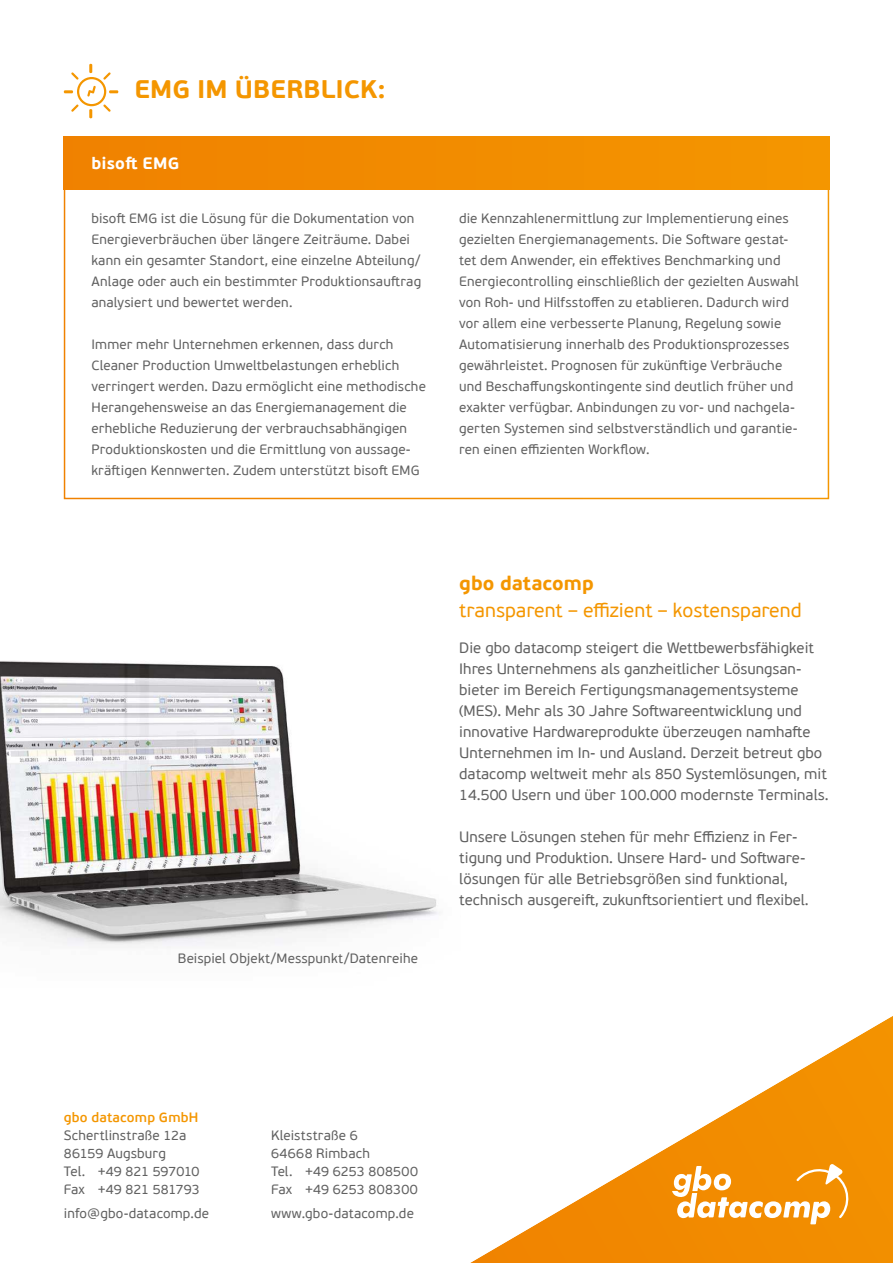
<style>
.page{position:relative;width:893px;height:1263px;background:#fff}
.page>*{position:absolute;margin:0;border:0;box-sizing:border-box;transform-origin:0 0}
.t1{font:700 25.35px "PF Beau Sans Pro";letter-spacing:.005em;color:#f49600}
.t2{font:19.5px "PF Beau Sans Pro";color:#f49600}
.t3{font:700 19.5px "PF Beau Sans Pro";color:#f49600}
.t4{font:700 16.5px "PF Beau Sans Pro";letter-spacing:.02em;color:#fff}
.t5{font:15px/21px "PF Beau Sans Pro";color:#616161}
.t6{font:13.5px/21px "PF Beau Sans Pro";letter-spacing:.01em;color:#616161}
.t7{font:600 13.5px "PF Beau Sans Pro";letter-spacing:.015em;color:#f49600}
</style>
<div class="page">
<img style="left:0;top:661px;width:438px;height:286px">
<div style="left:64px;top:136px;width:765px;height:54px;background:#f28c00"></div>
<svg style="left:470px;top:1016px;width:423px;height:247px"></svg>
<svg style="left:672px;top:1164px;width:180px;height:60px"></svg>
<div style="left:64px;top:136px;width:765px;height:363px;border:2px solid #fff"></div>
<svg style="left:64px;top:64px;width:54px;height:54px"></svg>
<h1 class="t1" style="left:134px;top:74px;width:252px">EMG IM ÜBERBLICK:</h1>
<p class="t4" style="left:91px;top:153px;width:89px">bisoft EMG</p>
<p class="t6" style="left:91px;top:208px;width:331px">bisoft EMG ist die Lösung für die Dokumentation von Energieverbräuchen über längere Zeiträume. Dabei kann ein gesamter Standort, eine einzelne Abteilung/ Anlage oder auch ein bestimmter Produktionsauftrag analysiert und bewertet werden.</p>
<p class="t6" style="left:91px;top:334px;width:336px">Immer mehr Unternehmen erkennen, dass durch Cleaner Production Umweltbelastungen erheblich verringert werden. Dazu ermöglicht eine methodische Herangehensweise an das Energiemanagement die erhebliche Reduzierung der verbrauchsabhängigen Produktionskosten und die Ermittlung von aussage&shy;kräftigen Kennwerten. Zudem unterstützt bisoft EMG</p>
<p class="t6" style="left:459px;top:208px;width:341px">die Kennzahlenermittlung zur Implementierung eines gezielten Energiemanagements. Die Software gestat&shy;tet dem Anwender, ein effektives Benchmarking und Energiecontrolling einschließlich der gezielten Auswahl von Roh- und Hilfsstoffen zu etablieren. Dadurch wird vor allem eine verbesserte Planung, Regelung sowie Automatisierung innerhalb des Produktionsprozesses gewährleistet. Prognosen für zukünftige Verbräuche und Beschaffungskontingente sind deutlich früher und exakter verfügbar. Anbindungen zu vor- und nachgela&shy;gerten Systemen sind selbstverständlich und garantie&shy;ren einen effizienten Workflow.</p>
<p class="t6" style="left:178px;top:948px;width:242px">Beispiel Objekt/Messpunkt/Datenreihe</p>
<h2 class="t3" style="left:459px;top:571px;width:136px">gbo datacomp</h2>
<h2 class="t2" style="left:459px;top:599px;width:344px">transparent – effizient – kostensparend</h2>
<p class="t5" style="left:459px;top:637px;width:371px">Die gbo datacomp steigert die Wettbewerbsfähigkeit Ihres Unternehmens als ganzheitlicher Lösungsan&shy;bieter im Bereich Fertigungsmanagementsysteme (MES). Mehr als 30 Jahre Softwareentwicklung und innovative Hardwareprodukte überzeugen namhafte Unternehmen im In- und Ausland. Derzeit betreut gbo datacomp weltweit mehr als 850 Systemlösungen, mit 14.500 Usern und über 100.000 modernste Terminals.</p>
<p class="t5" style="left:459px;top:826px;width:351px">Unsere Lösungen stehen für mehr Effizienz in Fer&shy;tigung und Produktion. Unsere Hard- und Software&shy;lösungen für alle Betriebsgrößen sind funktional, technisch ausgereift, zukunftsorientiert und flexibel.</p>
<p class="t7" style="left:64px;top:1112px;width:136px">gbo datacomp GmbH</p>
<p class="t6" style="left:64px;top:1127px;width:138px;line-height:18px">Schertlinstraße 12a<br>86159 Augsburg<br>Tel. +49 821 597010<br>Fax +49 821 581793</p>
<p class="t6" style="left:64px;top:1203px;width:147px">info@gbo-datacomp.de</p>
<p class="t6" style="left:271px;top:1126px;width:148px;line-height:18px">Kleiststraße 6<br>64668 Rimbach<br>Tel. +49 6253 808500<br>Fax +49 6253 808300</p>
<p class="t6" style="left:271px;top:1203px;width:144px">www.gbo-datacomp.de</p>
</div>
